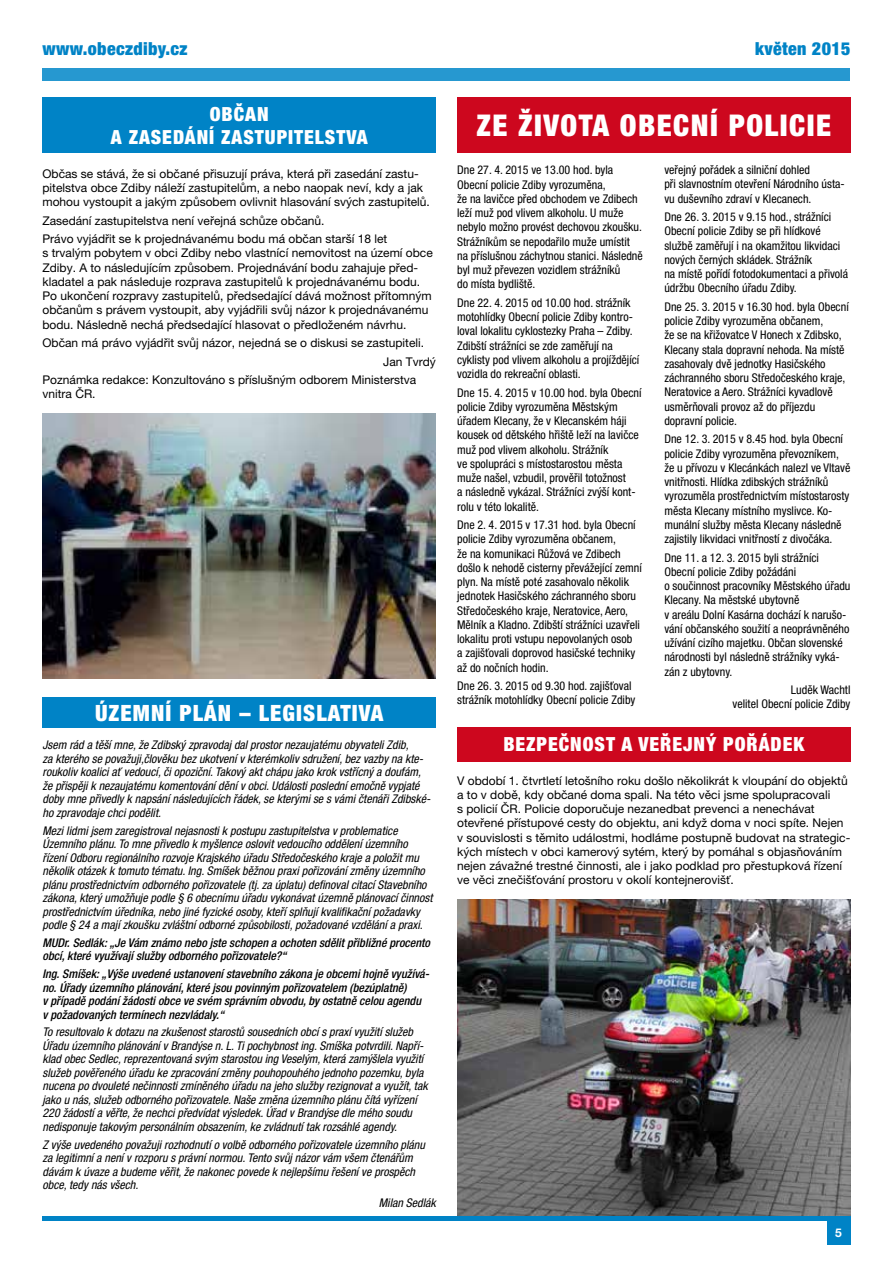
<style>
.page{position:relative;width:893px;height:1263px;background:#fff}
.page>*{position:absolute;margin:0;border:0;box-sizing:border-box;transform-origin:0 0}
.t1{font:900 condensed 30px "Helvetica Neue LT Pro";letter-spacing:.05em;color:#fff}
.t2{font:900 condensed 22.5px "Helvetica Neue LT Pro";letter-spacing:.05em;color:#fff}
.t3{font:900 condensed 19.5px/22.5px "Helvetica Neue LT Pro";letter-spacing:.05em;color:#fff}
.t4{font:900 condensed 18px "Helvetica Neue LT Pro";letter-spacing:.02em;color:#0083c6}
.t5{font:condensed 12px/14.2px "Helvetica Neue LT Pro";color:#000}
.t6{font:italic condensed 12px/13.5px "Helvetica Neue LT Pro";color:#000}
.t7{font:12px/14.2px "Helvetica Neue LT Pro";color:#000}
.t8{font:italic 500 condensed 12px/13.5px "Helvetica Neue LT Pro";color:#000}
.t9{font:700 12px "Helvetica Neue LT Pro";color:#fff}
</style>
<div class="page">
<img style="left:457px;top:899px;width:393px;height:317px">
<div style="left:43px;top:98px;width:393px;height:55px;background:#0083c6"></div>
<div style="left:43px;top:68px;width:807px;height:13px;background:#2698d0"></div>
<div style="left:827px;top:1216px;width:23px;height:28px;background:#0083c6"></div>
<hr style="left:43px;top:1216px;width:807px;height:4px;background:#0083c6">
<div style="left:457px;top:98px;width:393px;height:55px;background:#cd071e"></div>
<div style="left:457px;top:727px;width:393px;height:34px;background:#cd071e"></div>
<div style="left:43px;top:697px;width:393px;height:31px;background:#0083c6"></div>
<img style="left:43px;top:414px;width:393px;height:264px">
<h3 class="t4" style="left:43px;top:38px;width:147px">WWW.OBECZDIBY.CZ</h3>
<h3 class="t4" style="left:755px;top:38px;width:97px">KVĚTEN 2015</h3>
<h3 class="t3" style="left:111px;top:103px;width:195px;text-indent:99px">OBČAN<br>A ZASE DÁNÍ ZASTUPITELSTVA</h3>
<p class="t7" style="left:43px;top:166px;width:389px">Občas se stává, že si občané přisuzují práva, která při zasedání zastu&shy;pitelstva obce Zdiby náleží zastupitelům, a nebo naopak neví, kdy a jak mohou vystoupit a jakým způsobem ovlivnit hlasování svých zastupitelů.</p>
<p class="t7" style="left:43px;top:211px;width:346px;line-height:18.5px">Zasedání zastupitelstva není veřejná schůze občanů.<br>Právo vyjádřit se k projednávanému bodu má občan starší 18 let</p>
<p class="t7" style="left:43px;top:246px;width:392px">s trvalým pobytem v obci Zdiby nebo vlastnící nemovitost na území obce Zdiby. A to následujícím způsobem. Projednávání bodu zahajuje před&shy;kladatel a pak následuje rozprava zastupitelů k projednávanému bodu.<br>Po ukončení rozpravy zastupitelů, předsedající dává možnost přítomným občanům s právem vystoupit, aby vyjádřili svůj názor k projednávanému bodu. Následně nechá předsedající hlasovat o předloženém návrhu.</p>
<p class="t7" style="left:43px;top:335px;width:383px">Občan má právo vyjádřit svůj názor, nejedná se o diskusi se zastupiteli.</p>
<p class="t7" style="left:383px;top:354px;width:54px">Jan Tvrdý</p>
<p class="t7" style="left:43px;top:373px;width:375px">Poznámka redakce: Konzultováno s příslušným odborem Ministerstva</p>
<p class="t7" style="left:43px;top:387px;width:55px">vnitra ČR.</p>
<h2 class="t2" style="left:95px;top:699px;width:221px">ÚZEMNÍ PLÁN – LEGISLAT</h2>
<h2 class="t2" style="left:352px;top:699px;width:21px">IVA</h2>
<p class="t6" style="left:43px;top:738px;width:389px">Jsem rád a těší mne, že Zdibský zpravodaj dal prostor nezaujatému obyvateli Zdib,<br>za kterého se považuji,člověku bez ukotvení v kterémkoliv sdružení, bez vazby na kte&shy;roukoliv koalici ať vedoucí, či opoziční. Takový akt chápu jako krok vstřícný a doufám, že přispěji k nezaujatému komentování dění v obci. Události poslední emočně vypjaté doby mne přivedly k napsání následujících řádek, se kterými se s vámi čtenáři Zdibské&shy;ho zpravodaje chci podělit.</p>
<p class="t6" style="left:43px;top:824px;width:391px">Mezi lidmi jsem zaregistroval nejasnosti k postupu zastupitelstva v problematice Územního plánu. To mne přivedlo k myšlence oslovit vedoucího oddělení územního řízení Odboru regionálního rozvoje Krajského úřadu Středočeského kraje a položit mu několik otázek k tomuto tématu. Ing. Smíšek běžnou praxi pořizování změny územního plánu prostřednictvím odborného pořizovatele (tj. za úplatu) definoval citací Stavebního zákona, který umožňuje podle § 6 obecnímu úřadu vykonávat územně plánovací činnost prostřednictvím úředníka, nebo jiné fyzické osoby, kteří splňují kvalifikační požadavky podle § 24 a mají zkoušku zvláštní odborné způsobilosti, požadované vzdělání a praxi.</p>
<p class="t8" style="left:43px;top:936px;width:389px">MUDr. Sedlák: „Je Vám známo nebo jste schopen a ochoten sdělit přibližné procento obcí, které využívají služby odborného pořizovatele?“</p>
<p class="t8" style="left:43px;top:967px;width:388px">Ing. Smíšek: „Výše uvedené ustanovení stavebního zákona je obcemi hojně využívá&shy;no. Úřady územního plánování, které jsou povinným pořizovatelem (bezúplatně)<br>v případě podání žádosti obce ve svém správním obvodu, by ostatně celou agendu<br>v požadovaných termínech nezvládaly.“</p>
<p class="t6" style="left:43px;top:1025px;width:387px">To resultovalo k dotazu na zkušenost starostů sousedních obcí s praxí využití služeb Úřadu územního plánování v Brandýse n. L. Ti pochybnost ing. Smíška potvrdili. Napří&shy;klad obec Sedlec, reprezentovaná svým starostou ing Veselým, která zamýšlela využití služeb pověřeného úřadu ke zpracování změny pouhopouhého jednoho pozemku, byla nucena po dvouleté nečinnosti zmíněného úřadu na jeho služby rezignovat a využít, tak jako u nás, služeb odborného pořizovatele. Naše změna územního plánu čítá vyřízení 220 žádostí a věřte, že nechci předvídat výsledek. Úřad v Brandýse dle mého soudu nedisponuje takovým personálním obsazením, ke zvládnutí tak rozsáhlé agendy.</p>
<p class="t6" style="left:43px;top:1138px;width:384px">Z výše uvedeného považuji rozhodnutí o volbě odborného pořizovatele územního plánu za legitimní a není v rozporu s právní normou. Tento svůj názor vám všem čtenářům dávám k úvaze a budeme věřit, že nakonec povede k nejlepšímu řešení ve prospěch obce, tedy nás všech.</p>
<p class="t6" style="left:379px;top:1196px;width:59px">Milan Sedlák</p>
<h1 class="t1" style="left:476px;top:107px;width:85px">ZE ŽIVOTA</h1>
<h1 class="t1" style="left:620px;top:107px;width:211px">OBECNÍ POLICIE</h1>
<p class="t5" style="left:457px;top:163px;width:187px">Dne 27. 4. 2015 ve 13.00 hod. byla Obecní policie Zdiby vyrozuměna,<br>že na lavičce před obchodem ve Zdibech leží muž pod vlivem alkoholu. U muže nebylo možno provést dechovou zkoušku.<br>Strážníkům se nepodařilo muže umístit na příslušnou záchytnou stanici. Následně byl muž převezen vozidlem strážníků<br>do místa bydliště.</p>
<p class="t5" style="left:457px;top:295px;width:184px">Dne 22. 4. 2015 od 10.00 hod. strážník motohlídky Obecní policie Zdiby kontro&shy;loval lokalitu cyklostezky Praha – Zdiby.<br>Zdibští strážníci se zde zaměřují na cyklisty pod vlivem alkoholu a projíždějící vozidla do rekreační oblasti.</p>
<p class="t5" style="left:457px;top:385px;width:186px">Dne 15. 4. 2015 v 10.00 hod. byla Obecní policie Zdiby vyrozuměna Městským úřadem Klecany, že v Klecanském háji kousek od dětského hřiště leží na lavičce muž pod vlivem alkoholu. Strážník<br>ve spolupráci s místostarostou města muže našel, vzbudil, prověřil totožnost<br>a následně vykázal. Strážníci zvýší kont&shy;rolu v této lokalitě.</p>
<p class="t5" style="left:457px;top:518px;width:186px">Dne 2. 4. 2015 v 17.31 hod. byla Obecní policie Zdiby vyrozuměna občanem,<br>že na komunikaci Růžová ve Zdibech došlo k nehodě cisterny převážející zemní plyn. Na místě poté zasahovalo několik jednotek Hasičského záchranného sboru Středočeského kraje, Neratovice, Aero, Mělník a Kladno. Zdibští strážníci uzavřeli lokalitu proti vstupu nepovolaných osob<br>a zajišťovali doprovod hasičské techniky až do nočních hodin.</p>
<p class="t5" style="left:457px;top:678px;width:180px">Dne 26. 3. 2015 od 9.30 hod. zajišťoval strážník motohlídky Obecní policie Zdiby</p>
<p class="t5" style="left:664px;top:163px;width:182px">veřejný pořádek a silniční dohled<br>při slavnostním otevření Národního ústa&shy;vu duševního zdraví v Klecanech.</p>
<p class="t5" style="left:664px;top:210px;width:185px">Dne 26. 3. 2015 v 9.15 hod., strážníci Obecní policie Zdiby se při hlídkové službě zaměřují i na okamžitou likvidaci nových černých skládek. Strážník<br>na místě pořídí fotodokumentaci a přivolá údržbu Obecního úřadu Zdiby.</p>
<p class="t5" style="left:664px;top:299px;width:186px">Dne 25. 3. 2015 v 16.30 hod. byla Obecní policie Zdiby vyrozuměna občanem,<br>že se na křižovatce V Honech x Zdibsko, Klecany stala dopravní nehoda. Na místě zasahovaly dvě jednotky Hasičského záchranného sboru Středočeského kraje, Neratovice a Aero. Strážníci kyvadlově usměrňovali provoz až do příjezdu dopravní policie.</p>
<p class="t5" style="left:664px;top:432px;width:187px">Dne 12. 3. 2015 v 8.45 hod. byla Obecní policie Zdiby vyrozuměna převozníkem, že u přívozu v Klecánkách nalezl ve Vltavě vnitřnosti. Hlídka zdibských strážníků vyrozuměla prostřednictvím místostarosty města Klecany místního myslivce. Ko&shy;munální služby města Klecany následně zajistily likvidaci vnitřností z divočáka.</p>
<p class="t5" style="left:664px;top:550px;width:188px">Dne 11. a 12. 3. 2015 byli strážníci Obecní policie Zdiby požádáni<br>o součinnost pracovníky Městského úřadu Klecany. Na městské ubytovně<br>v areálu Dolní Kasárna dochází k narušo&shy;vání občanského soužití a neoprávněného užívání cizího majetku. Občan slovenské národnosti byl následně strážníky vyká&shy;zán z ubytovny.</p>
<p class="t5" style="left:732px;top:683px;width:119px;text-align:right">Luděk Wachtl<br>velitel Obecní policie Zdiby</p>
<h3 class="t3" style="left:503px;top:733px;width:92px">BEZPEČNOST</h3>
<h3 class="t3" style="left:621px;top:733px;width:184px">A VEŘEJNÝ POŘÁDEK</h3>
<p class="t7" style="left:457px;top:773px;width:395px">V období 1. čtvrtletí letošního roku došlo několikrát k vloupání do objektů a to v době, kdy občané doma spali. Na této věci jsme spolupracovali<br>s policií ČR. Policie doporučuje nezanedbat prevenci a nenechávat otevřené přístupové cesty do objektu, ani když doma v noci spíte. Nejen v souvislosti s těmito událostmi, hodláme postupně budovat na strategic&shy;kých místech v obci kamerový sytém, který by pomáhal s objasňováním nejen závažné trestné činnosti, ale i jako podklad pro přestupková řízení ve věci znečišťování prostoru v okolí kontejnerovišť.</p>
<p class="t9" style="left:835px;top:1225px;width:8px">5</p>
</div>
